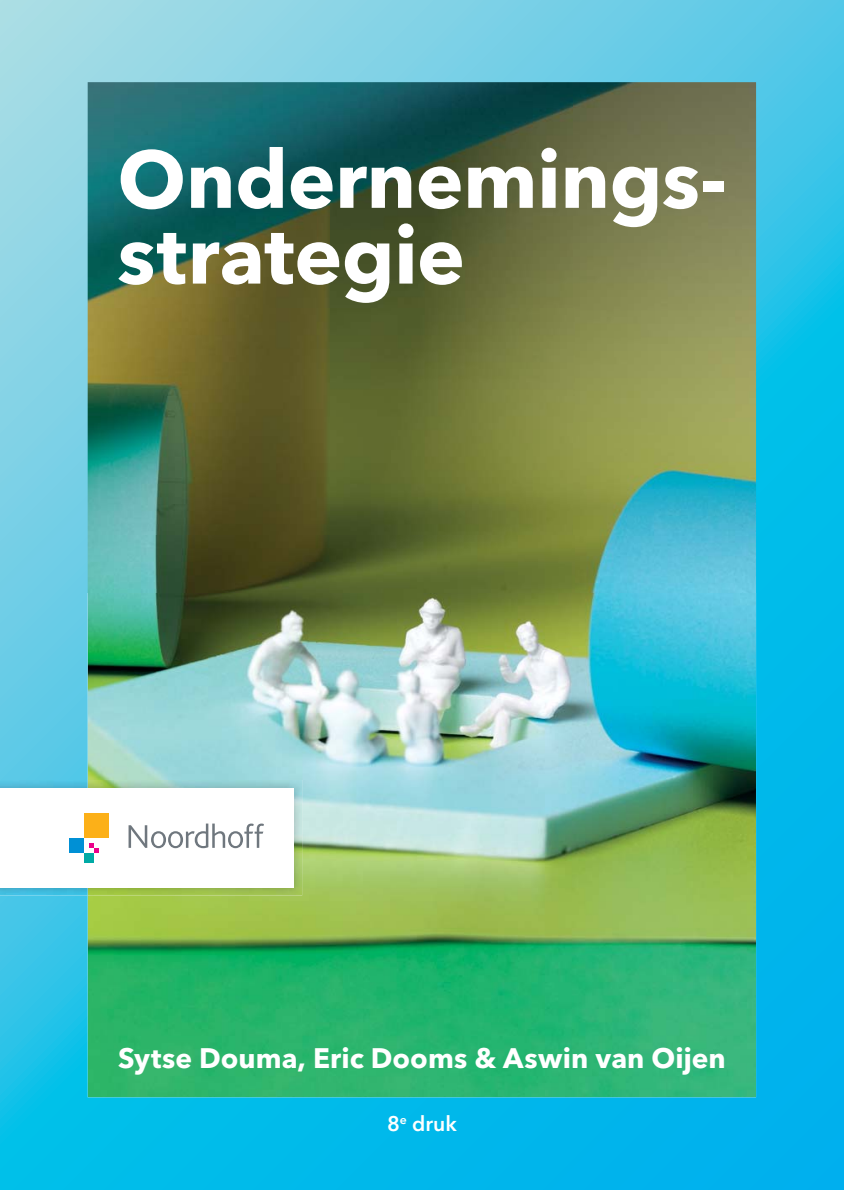
<style>
.page{position:relative;width:844px;height:1190px;background:#fff}
.page>*{position:absolute;margin:0;border:0;box-sizing:border-box;transform-origin:0 0}
.t1{font:700 80.5px/75.8px "Avenir Next LT Pro";letter-spacing:-.005em;color:#fff}
.t2{font:700 28px "Avenir Next LT Pro";color:#fff}
.t3{font:600 21px "Avenir Next LT Pro";color:#fff}
</style>
<div class="page">
<img style="left:0;top:0;width:843px;height:1190px">
<img style="left:0;top:780px;width:302px;height:116px">
<div style="left:0;top:788px;width:294px;height:99px;background:#fff"></div>
<svg style="left:89px;top:843px;width:10px;height:10px"></svg>
<div style="left:84px;top:853px;width:10px;height:10px;background:#00aaa6"></div>
<div style="left:69px;top:838px;width:15px;height:15px;background:#0090d5"></div>
<div style="left:84px;top:813px;width:25px;height:25px;background:#fcb018"></div>
<svg style="left:128px;top:824px;width:136px;height:24px"></svg>
<h1 class="t1" style="left:117px;top:148px;width:610px">Ondernemings&shy;strategie</h1>
<p class="t2" style="left:118px;top:1046px;width:609px">Sytse Douma, Eric Dooms &amp; Aswin van Oĳen</p>
<p class="t3" style="left:387px;top:1116px;width:71px">8<sup>e</sup> druk</p>
</div>
